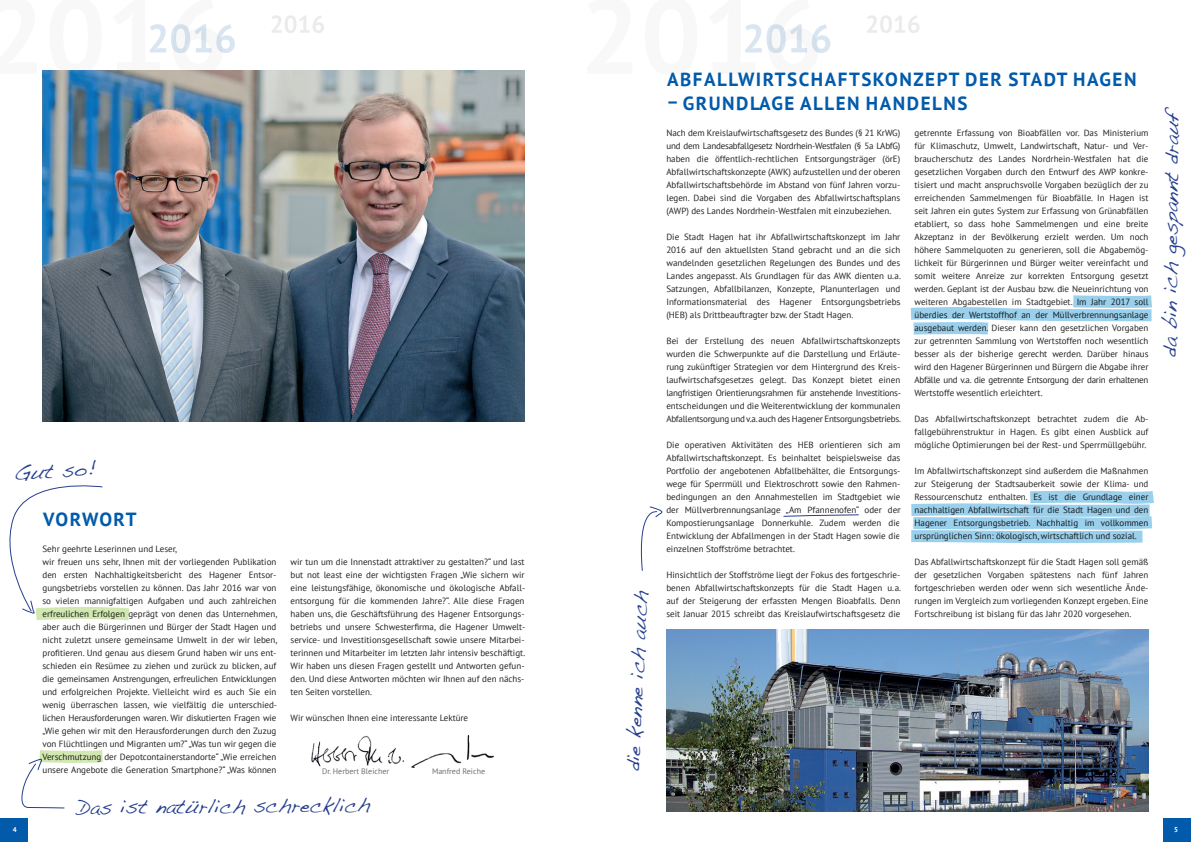
<style>
.page{position:relative;width:1191px;height:842px;background:#fff}
.page>*{position:absolute;margin:0;border:0;box-sizing:border-box;transform-origin:0 0}
.t1{font:20px "Handwriting Dakota";color:#253f8e}
.t2{font:700 19px "PT Sans";letter-spacing:.08em;color:#015aaa}
.t3{font:700 19px "PT Sans";letter-spacing:.045em;color:#015aaa}
.t4{font:9px/13px "PT Sans";color:#231f20;text-align:justify}
.t5{font:8px "PT Sans";color:#6c6d70}
.t6{font:700 7px "PT Sans";color:#fff}
</style>
<div class="page">
<div style="left:0;top:817px;width:28px;height:25px;background:#015aaa"></div>
<div style="left:1162px;top:817px;width:29px;height:25px;background:#015aaa"></div>
<svg style="left:42px;top:24px;width:193px;height:51px"></svg>
<svg style="left:271px;top:15px;width:53px;height:18px"></svg>
<svg style="left:745px;top:24px;width:85px;height:29px"></svg>
<svg style="left:867px;top:15px;width:52px;height:18px"></svg>
<img style="left:43px;top:71px;width:481px;height:351px">
<img style="left:420px;top:735px;width:73px;height:29px">
<img style="left:311px;top:735px;width:109px;height:33px">
<svg style="left:9px;top:485px;width:120px;height:136px"></svg>
<img style="left:666px;top:630px;width:482px;height:182px">
<svg style="left:910px;top:295px;width:242px;height:40px"></svg>
<svg style="left:911px;top:490px;width:243px;height:54px"></svg>
<svg style="left:640px;top:506px;width:23px;height:65px"></svg>
<svg style="left:783px;top:514px;width:76px;height:3px"></svg>
<svg style="left:21px;top:750px;width:82px;height:59px"></svg>
<h1 class="t1" style="left:13px;top:462px;width:84px;rotate:-4deg">Gut so!</h1>
<h2 class="t3" style="left:43px;top:507px;width:95px">VORWORT</h2>
<p class="t4" style="left:42px;top:542px;width:236px;text-align:left">Sehr geehrte Leserinnen und Leser,<br>wir freuen uns sehr, Ihnen mit der vorliegenden Publikation den ersten Nachhaltigkeitsbericht des Hagener Entsor&shy;gungsbetriebs vorstellen zu können. Das Jahr 2016 war von so vielen mannigfaltigen Aufgaben und auch zahlreichen erfreulichen Erfolgen geprägt von denen das Unternehmen, aber auch die Bürgerinnen und Bürger der Stadt Hagen und nicht zuletzt unsere gemeinsame Umwelt in der wir leben, profitieren. Und genau aus diesem Grund haben wir uns ent&shy;schieden ein Resümee zu ziehen und zurück zu blicken, auf die gemeinsamen Anstrengungen, erfreulichen Entwicklungen und erfolgreichen Projekte. Vielleicht wird es auch Sie ein wenig überraschen lassen, wie vielfältig die unterschied&shy;lichen Herausforderungen waren. Wir diskutierten Fragen wie „Wie gehen wir mit den Herausforderungen durch den Zuzug von Flüchtlingen und Migranten um?“ „Was tun wir gegen die Verschmutzung der Depotcontainerstandorte“ „Wie erreichen unsere Angebote die Generation Smartphone?“ „Was können</p>
<p class="t4" style="left:290px;top:555px;width:236px">wir tun um die Innenstadt attraktiver zu gestalten?“ und last but not least eine der wichtigsten Fragen „Wie sichern wir eine leistungsfähige, ökonomische und ökologische Abfall&shy;entsorgung für die kommenden Jahre?“. Alle diese Fragen haben uns, die Geschäftsführung des Hagener Entsorgungs&shy;betriebs und unsere Schwesterfirma, die Hagener Umwelt&shy;service- und Investitionsgesellschaft sowie unsere Mitarbei&shy;terinnen und Mitarbeiter im letzten Jahr intensiv beschäftigt.<br>Wir haben uns diesen Fragen gestellt und Antworten gefun&shy;den. Und diese Antworten möchten wir Ihnen auf den nächs&shy;ten Seiten vorstellen.</p>
<p class="t4" style="left:290px;top:711px;width:179px">Wir wünschen Ihnen eine interessante Lektüre</p>
<p class="t5" style="left:322px;top:766px;width:69px">Dr. Herbert Bleicher</p>
<p class="t5" style="left:432px;top:766px;width:55px">Manfred Reiche</p>
<h1 class="t1" style="left:77px;top:794px;width:295px">Das ist natürlich schrecklich</h1>
<h1 class="t1" style="left:620px;top:770px;width:186px;rotate:-87deg">die kenne ich auch</h1>
<h2 class="t2" style="left:667px;top:67px;width:471px">AB FALLWIRTSCHAFTSKONZEPT DER STADT HAGEN</h2>
<h2 class="t2" style="left:666px;top:91px;width:302px">– GRUNDLAGE ALLEN HANDELNS</h2>
<p class="t4" style="left:666px;top:126px;width:235px">Nach dem Kreislaufwirtschaftsgesetz des Bundes (§ 21 KrWG) und dem Landesabfallgesetz Nordrhein-Westfalen (§ 5a LAbfG) haben die öffentlich-rechtlichen Entsorgungsträger (örE)<br>Abfallwirtschaftskonzepte (AWK) aufzustellen und der oberen Abfallwirtschaftsbehörde im Abstand von fünf Jahren vorzu&shy;legen. Dabei sind die Vorgaben des Abfallwirtschaftsplans (AWP) des Landes Nordrhein-Westfalen mit einzubeziehen.</p>
<p class="t4" style="left:666px;top:230px;width:236px">Die Stadt Hagen hat ihr Abfallwirtschaftskonzept im Jahr 2016 auf den aktuellsten Stand gebracht und an die sich wandelnden gesetzlichen Regelungen des Bundes und des Landes angepasst. Als Grundlagen für das AWK dienten u.a.<br>Satzungen, Abfallbilanzen, Konzepte, Planunterlagen und Informationsmaterial des Hagener Entsorgungsbetriebs (HEB) als Drittbeauftragter bzw. der Stadt Hagen.</p>
<p class="t4" style="left:666px;top:334px;width:236px">Bei der Erstellung des neuen Abfallwirtschaftskonzepts wurden die Schwerpunkte auf die Darstellung und Erläute&shy;rung zukünftiger Strategien vor dem Hintergrund des Kreis&shy;laufwirtschafsgesetzes gelegt. Das Konzept bietet einen langfristigen Orientierungsrahmen für anstehende Investitions&shy;entscheidungen und die Weiterentwicklung der kommunalen Abfallentsorgung und v.a. auch des Hagener Entsorgungsbetriebs.</p>
<p class="t4" style="left:666px;top:438px;width:235px">Die operativen Aktivitäten des HEB orientieren sich am Abfallwirtschaftskonzept. Es beinhaltet beispielsweise das Portfolio der angebotenen Abfallbehälter, die Entsorgungs&shy;wege für Sperrmüll und Elektroschrott sowie den Rahmen&shy;bedingungen an den Annahmestellen im Stadtgebiet wie der Müllverbrennungsanlage „Am Pfannenofen“ oder der Kompostierungsanlage Donnerkuhle. Zudem werden die Entwicklung der Abfallmengen in der Stadt Hagen sowie die einzelnen Stoffströme betrachtet.</p>
<p class="t4" style="left:666px;top:568px;width:236px">Hinsichtlich der Stoffströme liegt der Fokus des fortgeschrie&shy;benen Abfallwirtschaftskonzepts für die Stadt Hagen u.a. auf der Steigerung der erfassten Mengen Bioabfalls. Denn seit Januar 2015 schreibt das Kreislaufwirtschaftsgesetz die</p>
<p class="t4" style="left:914px;top:126px;width:235px">getrennte Erfassung von Bioabfällen vor. Das Ministerium für Klimaschutz, Umwelt, Landwirtschaft, Natur- und Ver&shy;braucherschutz des Landes Nordrhein-Westfalen hat die gesetzlichen Vorgaben durch den Entwurf des AWP konkre&shy;tisiert und macht anspruchsvolle Vorgaben bezüglich der zu erreichenden Sammelmengen für Bioabfälle. In Hagen ist seit Jahren ein gutes System zur Erfassung von Grünabfällen etabliert, so dass hohe Sammelmengen und eine breite Akzeptanz in der Bevölkerung erzielt werden. Um noch höhere Sammelquoten zu generieren, soll die Abgabemög&shy;lichkeit für Bürgerinnen und Bürger weiter vereinfacht und somit weitere Anreize zur korrekten Entsorgung gesetzt werden. Geplant ist der Ausbau bzw. die Neueinrichtung von weiteren Abgabestellen im Stadtgebiet. Im Jahr 2017 soll überdies der Wertstoffhof an der Müllverbrennungsanlage ausgebaut werden. Dieser kann den gesetzlichen Vorgaben zur getrennten Sammlung von Wertstoffen noch wesentlich besser als der bisherige gerecht werden. Darüber hinaus wird den Hagener Bürgerinnen und Bürgern die Abgabe ihrer Abfälle und v.a. die getrennte Entsorgung der darin erhaltenen Wertstoffe wesentlich erleichtert.</p>
<p class="t4" style="left:914px;top:412px;width:235px">Das Abfallwirtschaftskonzept betrachtet zudem die Ab&shy;fallgebührenstruktur in Hagen. Es gibt einen Ausblick auf mögliche Optimierungen bei der Rest- und Sperrmüllgebühr.</p>
<p class="t4" style="left:914px;top:464px;width:235px">Im Abfallwirtschaftskonzept sind außerdem die Maßnahmen zur Steigerung der Stadtsauberkeit sowie der Klima- und Ressourcenschutz enthalten. Es ist die Grundlage einer nachhaltigen Abfallwirtschaft für die Stadt Hagen und den Hagener Entsorgungsbetrieb. Nachhaltig im vollkommen ursprünglichen Sinn: ökologisch, wirtschaftlich und sozial.</p>
<p class="t4" style="left:914px;top:555px;width:235px">Das Abfallwirtschaftskonzept für die Stadt Hagen soll gemäß der gesetzlichen Vorgaben spätestens nach fünf Jahren fortgeschrieben werden oder wenn sich wesentliche Ände&shy;rungen im Vergleich zum vorliegenden Konzept ergeben. Eine Fortschreibung ist bislang für das Jahr 2020 vorgesehen.</p>
<h1 class="t1" style="left:1158px;top:357px;width:252px;rotate:-90deg">da bin ich gespannt drauf</h1>
<p class="t6" style="left:13px;top:824px;width:5px">4</p>
<p class="t6" style="left:1174px;top:824px;width:5px">5</p>
</div>
